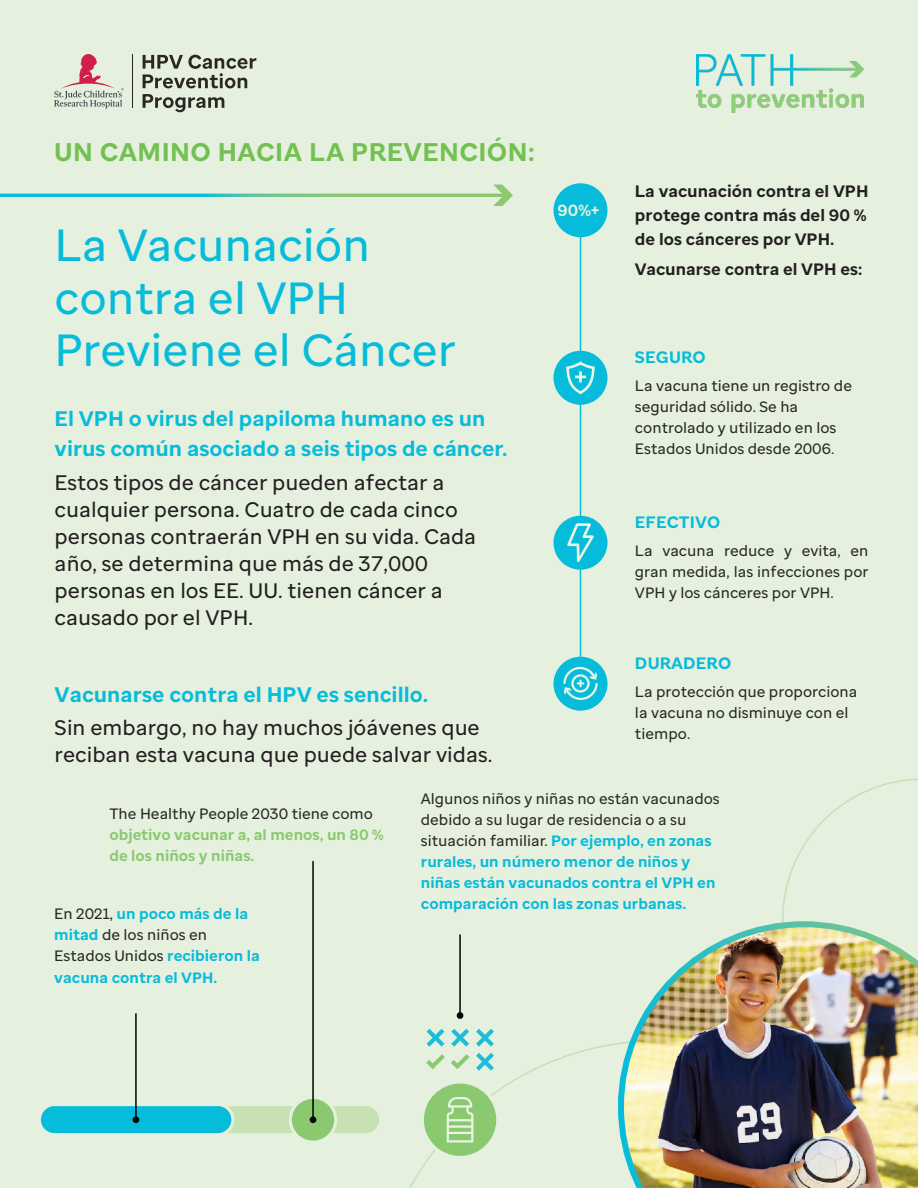
<style>
.page{position:relative;width:918px;height:1188px;background:#e5f1de}
.page>*{position:absolute;margin:0;border:0;box-sizing:border-box;transform-origin:0 0}
.Subhead{font:500 45px/52.5px "St Jude Sans";color:#07bbda}
.t1{font:700 25.5px "St Jude Sans";letter-spacing:.02em;color:#73c053}
.Subhead-2{font:500 21px/27.2px "St Jude Sans";color:#231f20}
.Subhead-3{font:700 21px/30px "St Jude Sans";color:#07bbda}
.t2{font:700 16.5px/24px "St Jude Sans";color:#231f20;text-align:justify}
.t3{font:700 16.5px "St Jude Sans";letter-spacing:.01em;color:#07bbda}
.t4{font:700 16.2px "St Jude Sans";color:#e4f1de}
.t5{font:700 15px/21px "St Jude Sans";color:#07bbda}
.t6{font:500 15px/21px "St Jude Sans";color:#2b2824}
.t7{font:700 15px/21px "St Jude Sans";color:#8ac96f}
.s1{font-weight:700;color:#07bbda}
.s2{font-weight:500;color:#2b2824}
.s3{color:#00bcda}
</style>
<div class="page">
<svg style="left:376px;top:1043px;width:242px;height:145px"></svg>
<svg style="left:782px;top:778px;width:136px;height:143px"></svg>
<svg style="left:493px;top:185px;width:20px;height:21px"></svg>
<hr style="left:0;top:194px;width:509px;height:3px;background:#fff">
<div style="left:554px;top:183px;width:54px;height:54px;background:#07bbda;border-radius:50%"></div>
<hr style="left:580px;top:228px;width:1px;height:456px;background:#07bbda">
<div style="left:554px;top:657px;width:54px;height:54px;background:#07bbda;border-radius:50%"></div>
<svg style="left:563px;top:666px;width:35px;height:34px"></svg>
<div style="left:554px;top:351px;width:54px;height:54px;background:#07bbda;border-radius:50%"></div>
<svg style="left:566px;top:361px;width:29px;height:34px"></svg>
<div style="left:554px;top:516px;width:54px;height:54px;background:#07bbda;border-radius:50%"></div>
<svg style="left:565px;top:521px;width:32px;height:49px"></svg>
<svg style="left:143px;top:55px;width:113px;height:33px"></svg>
<svg style="left:143px;top:94px;width:81px;height:18px"></svg>
<svg style="left:54px;top:54px;width:70px;height:55px"></svg>
<hr style="left:132px;top:54px;width:1px;height:54px;background:#2b2824">
<img style="left:696px;top:54px;width:168px;height:58px">
<div style="left:45px;top:1106px;width:334px;height:27px;background:#c6e2b5;border-radius:14px"></div>
<div style="left:39px;top:1105px;width:194px;height:30px;background:#07bbda;border-radius:15px"></div>
<div style="left:38px;top:1103px;width:196px;height:33px;border:3px solid #e5f1de;border-radius:15px"></div>
<div style="left:290px;top:1097px;width:46px;height:45px;background:#8ac96f;border-radius:50%"></div>
<div style="left:289px;top:1096px;width:48px;height:48px;border:3px solid #e5f1de;border-radius:50%"></div>
<hr style="left:135px;top:1014px;width:2px;height:106px;background:#010203">
<div style="left:133px;top:1116px;width:6px;height:7px;background:#010203;border-radius:50%"></div>
<hr style="left:312px;top:862px;width:2px;height:258px;background:#010203">
<div style="left:310px;top:1116px;width:6px;height:7px;background:#010203;border-radius:50%"></div>
<hr style="left:459px;top:935px;width:2px;height:80px;background:#010203">
<div style="left:457px;top:1012px;width:6px;height:7px;background:#010203;border-radius:50%"></div>
<div style="left:422px;top:1082px;width:76px;height:75px;background:#8ac96f;border-radius:50%"></div>
<div style="left:421px;top:1081px;width:78px;height:78px;border:3px solid #e5f1de;border-radius:50%"></div>
<svg style="left:446px;top:1097px;width:28px;height:46px"></svg>
<svg style="left:422px;top:1028px;width:76px;height:47px"></svg>
<img style="left:618px;top:921px;width:300px;height:267px">
<p class="t1" style="left:54px;top:135px;width:482px">UN CAMINO HACIA LA PREVENCIÓN:</p>
<p class="Subhead" style="left:55px;top:219px;width:403px">La Vacunación contra el VPH<br>Previene el Cáncer</p>
<p class="Subhead-3" style="left:55px;top:404px;width:454px">El VPH o virus del papiloma humano es un virus común asociado a seis tipos de cáncer.</p>
<p class="Subhead-2" style="left:55px;top:468px;width:423px">Estos tipos de cáncer pueden afectar a cualquier persona. Cuatro de cada cinco personas contraerán VPH en su vida. Cada año, se determina que más de 37,000 personas en los EE. UU. tienen cáncer a causado por el VPH.</p>
<p class="Subhead-2" style="left:55px;top:677px;width:427px;line-height:33.3px"><span class="s1">Vacunarse contra el HPV es sencillo.<br></span>Sin embargo, no hay muchos jóávenes que</p>
<p class="Subhead-2" style="left:55px;top:741px;width:439px">reciban esta vacuna que puede salvar vidas.</p>
<p class="t4" style="left:558px;top:200px;width:44px">90%+</p>
<p class="t2" style="left:635px;top:179px;width:235px">La vacunación contra el VPH protege contra más del 90 % de los cánceres por VPH.</p>
<p class="t2" style="left:635px;top:257px;width:229px">Vacunarse contra el VPH es:</p>
<p class="t3" style="left:635px;top:347px;width:72px">SEGURO</p>
<p class="t6" style="left:635px;top:375px;width:219px">La vacuna tiene un registro de seguridad sólido. Se ha controlado y utilizado en los<br>Estados Unidos desde 2006.</p>
<p class="t3" style="left:635px;top:512px;width:87px">EFECTIVO</p>
<p class="t6" style="left:635px;top:540px;width:235px;text-align:justify">La vacuna reduce y evita, en gran medida, las infecciones por VPH y los cánceres por VPH.</p>
<p class="t3" style="left:635px;top:653px;width:98px">DURADERO</p>
<p class="t6" style="left:635px;top:681px;width:224px">La protección que proporciona la vacuna no disminuye con el tiempo.</p>
<p class="t7" style="left:109px;top:803px;width:276px"><span class="s2">The Healthy People 2030 tiene como </span>objetivo vacunar a, al menos, un 80 % de los niños y niñas.</p>
<p class="t5" style="left:54px;top:903px;width:207px"><span class="s2">En 2021,</span> un poco más de la mitad <span class="s2">de los niños en<br>Estados Unidos</span> recibieron la vacuna contra el VPH.</p>
<p class="t5" style="left:421px;top:788px;width:300px"><span class="s2">Algunos niños y niñas no están vacunados debido a su lugar de residencia o a su situación familiar.</span> <span class="s3">P</span>or ejemplo, en zonas rurales, un número menor de niños y niñas están vacunados contra el VPH en comparación con las zonas urbanas.</p>
</div>
